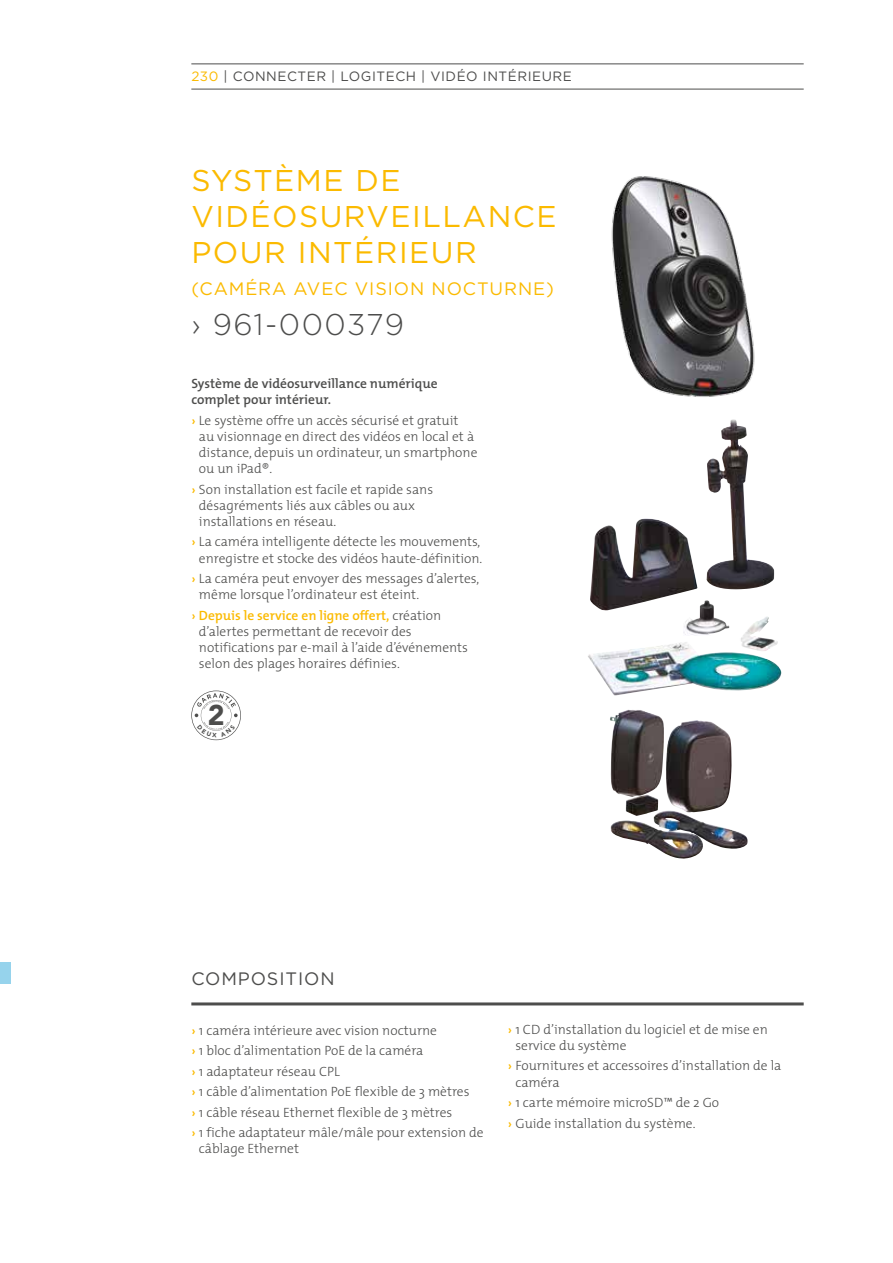
<style>
.page{position:relative;width:893px;height:1263px;background:#fff}
.page>*{position:absolute;margin:0;border:0;box-sizing:border-box;transform-origin:0 0}
.t1{font:30px/36px "Gotham HTF";letter-spacing:.05em;color:#fbba00}
.t2{font:300 30px "Gotham HTF";letter-spacing:.04em;color:#4d4d4c}
.t3{font:900 28.35px "Avenir";color:#4d4d4c}
.t4{font:18px "Gotham HTF";letter-spacing:.05em;color:#fbba00}
.t5{font:18px "Gotham HTF";letter-spacing:.05em;color:#4d4d4c}
.t6{font:300 13.5px/16.2px "The Mix";color:#4d4d4c}
.t7{font:600 13.5px/16.2px "The Mix";color:#4d4d4c}
.t8{font:13.5px "Gotham HTF";letter-spacing:.04em;color:#4d4d4c}
.s1{color:#fbba00}
.s2{font-weight:600;color:#fbba00}
</style>
<div class="page">
<div style="left:0;top:963px;width:11px;height:21px;background:#96d3ec"></div>
<hr style="left:191px;top:64px;width:613px;height:1px;background:#4d4d4c">
<hr style="left:191px;top:89px;width:613px;height:1px;background:#4d4d4c">
<hr style="left:191px;top:1002px;width:613px;height:3px;background:#4d4d4c">
<img style="left:611px;top:176px;width:144px;height:221px">
<img style="left:590px;top:419px;width:184px;height:191px">
<img style="left:588px;top:616px;width:194px;height:181px">
<img style="left:683px;top:600px;width:46px;height:36px">
<svg style="left:191px;top:690px;width:50px;height:50px"></svg>
<p class="t8" style="left:191px;top:69px;width:382px"><span class="s1">230</span> | CONNECTER | LOGITECH | VIDÉO INTÉRIEURE</p>
<p class="t1" style="left:191px;top:162px;width:367px">SYSTÈME DE<br>VIDÉOSURVEILLANCE<br>POUR INTÉRIEUR</p>
<p class="t4" style="left:191px;top:278px;width:364px">(CAMÉRA AVEC VISION NOCTURNE)</p>
<p class="t2" style="left:191px;top:308px;width:214px">› 961-000379</p>
<p class="t7" style="left:191px;top:375px;width:248px">Système de vidéosurveillance numérique complet pour intérieur.</p>
<p class="t6" style="left:199px;top:411px;width:280px;text-indent:-8px"><span class="s2">›</span> Le système offre un accès sécurisé et gratuit<br>au visionnage en direct des vidéos en local et à distance, depuis un ordinateur, un smartphone ou un iPad®.</p>
<p class="t6" style="left:199px;top:480px;width:236px;text-indent:-8px"><span class="s2">›</span> Son installation est facile et rapide sans désagréments liés aux câbles ou aux installations en réseau.</p>
<p class="t6" style="left:191px;top:533px;width:292px;text-align:center"><span class="s2">›</span> La caméra intelligente détecte les mouvements, enregistre et stocke des vidéos haute-définition.</p>
<p class="t6" style="left:199px;top:570px;width:282px;text-indent:-8px"><span class="s2">›</span> La caméra peut envoyer des messages d’alertes, même lorsque l’ordinateur est éteint.</p>
<p class="t6" style="left:199px;top:607px;width:270px;text-indent:-8px"><span class="s2">› Depuis le service en ligne offert,</span> création d’alertes permettant de recevoir des notifications par e-mail à l’aide d’événements selon des plages horaires définies.</p>
<p class="t3" style="left:208px;top:698px;width:18px">2</p>
<p class="t5" style="left:191px;top:969px;width:145px">COMPOSITION</p>
<p class="t6" style="left:191px;top:1020px;width:294px;line-height:20.4px"><span class="s2">›</span> 1 caméra intérieure avec vision nocturne<br><span class="s2">›</span> 1 bloc d’alimentation PoE de la caméra<br><span class="s2">›</span> 1 adaptateur réseau CPL<br><span class="s2">›</span> 1 câble d’alimentation PoE flexible de 3 mètres<br><span class="s2">›</span> 1 câble réseau Ethernet flexible de 3 mètres<br><span class="s2">›</span> 1 fiche adaptateur mâle/mâle pour extension de</p>
<p class="t6" style="left:199px;top:1140px;width:102px">câblage Ethernet</p>
<p class="t6" style="left:515px;top:1021px;width:254px;text-indent:-8px"><span class="s2">›</span> 1 CD d’installation du logiciel et de mise en service du système</p>
<p class="t6" style="left:515px;top:1057px;width:267px;text-indent:-8px"><span class="s2">›</span> Fournitures et accessoires d’installation de la caméra</p>
<p class="t6" style="left:508px;top:1092px;width:213px;line-height:20.4px"><span class="s2">›</span> 1 carte mémoire microSD™ de 2 Go <span class="s2">›</span> Guide installation du système.</p>
</div>
